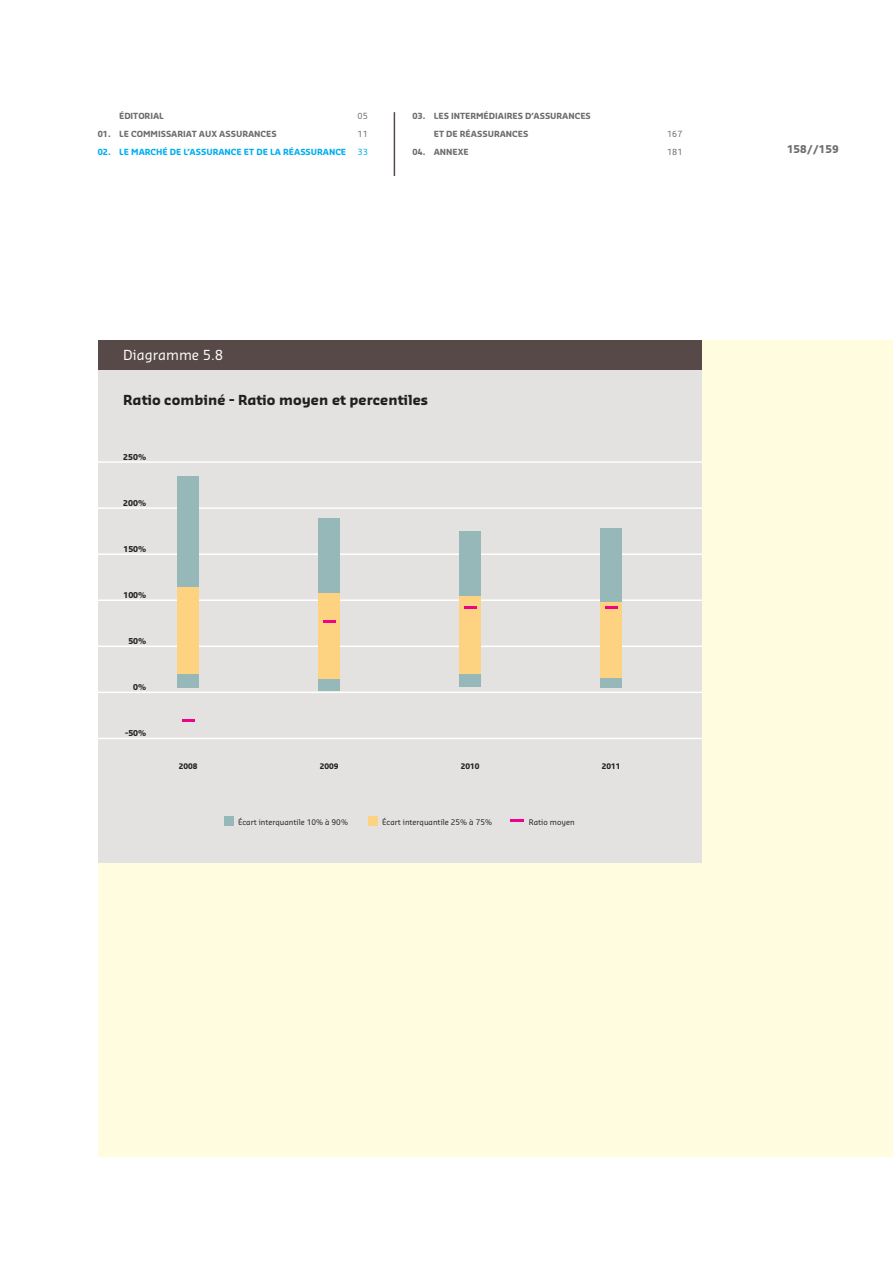
<style>
.page{position:relative;width:893px;height:1263px;background:#fff}
.page>*{position:absolute;margin:0;border:0;box-sizing:border-box;transform-origin:0 0}
.t1{font:700 13.5px "Sansa";color:#231f20}
.t2{font:13.5px "Sansa";color:#fff}
.t3{font:700 10.5px "Sansa";color:#6c6d70}
.t4{font:700 8.25px/18px "Sansa";color:#6c6d70}
.t5{font:700 8.25px "Sansa";color:#00aeef}
.t6{font:8.25px "Sansa";color:#6c6d70}
.t7{font:8.25px "Sansa";color:#00aeef}
.t8{font:700 7.95px "Sansa";color:#231f20}
.t9{font:7.5px "Sansa";color:#231f20}
.t10{font:700 7.5px "Sansa";color:#231f20}
</style>
<div class="page">
<div style="left:98px;top:340px;width:795px;height:817px;background:#fffce0"></div>
<hr style="left:394px;top:112px;width:1px;height:64px;background:#564947">
<div style="left:98px;top:340px;width:604px;height:522px;background:#e3e2e0"></div>
<hr style="left:98px;top:692px;width:604px;height:1px;background:#fff">
<hr style="left:98px;top:738px;width:604px;height:1px;background:#fff">
<hr style="left:98px;top:645px;width:604px;height:2px;background:#fff">
<hr style="left:98px;top:599px;width:604px;height:2px;background:#fff">
<hr style="left:98px;top:553px;width:604px;height:2px;background:#fff">
<hr style="left:98px;top:507px;width:604px;height:2px;background:#fff">
<hr style="left:98px;top:461px;width:604px;height:2px;background:#fff">
<div style="left:178px;top:476px;width:21px;height:211px;background:#96b8b9"></div>
<div style="left:178px;top:587px;width:21px;height:87px;background:#fdd381"></div>
<svg style="left:182px;top:719px;width:12px;height:2px"></svg>
<div style="left:319px;top:518px;width:21px;height:173px;background:#96b8b9"></div>
<div style="left:319px;top:593px;width:21px;height:86px;background:#fdd381"></div>
<svg style="left:323px;top:620px;width:12px;height:3px"></svg>
<div style="left:460px;top:531px;width:21px;height:155px;background:#96b8b9"></div>
<div style="left:460px;top:596px;width:21px;height:78px;background:#fdd381"></div>
<svg style="left:464px;top:606px;width:12px;height:3px"></svg>
<div style="left:601px;top:528px;width:21px;height:160px;background:#96b8b9"></div>
<div style="left:601px;top:603px;width:21px;height:75px;background:#fdd381"></div>
<svg style="left:605px;top:606px;width:13px;height:3px"></svg>
<div style="left:225px;top:816px;width:9px;height:9px;background:#96b8b9"></div>
<div style="left:368px;top:816px;width:9px;height:9px;background:#fdd381"></div>
<svg style="left:511px;top:819px;width:13px;height:3px"></svg>
<div style="left:98px;top:340px;width:604px;height:30px;background:#564947"></div>
<p class="t4" style="left:119px;top:107px;width:46px">ÉDITORIAL</p>
<p class="t6" style="left:357px;top:111px;width:12px">05</p>
<p class="t4" style="left:98px;top:125px;width:180px">01. LE COMMISSARIAT AUX ASSURANCES</p>
<p class="t6" style="left:357px;top:129px;width:12px">11</p>
<p class="t5" style="left:98px;top:147px;width:250px">02. LE MARCHÉ DE L’ASSURANCE ET DE LA RÉASSURANCE</p>
<p class="t7" style="left:357px;top:147px;width:12px">33</p>
<p class="t4" style="left:434px;top:107px;width:159px;text-indent:-21px">03. LES INTERMÉDIAIRES D’ASSURANCES<br>ET DE RÉASSURANCES</p>
<p class="t6" style="left:667px;top:129px;width:17px">167</p>
<p class="t4" style="left:412px;top:143px;width:58px">04. ANNEXE</p>
<p class="t6" style="left:667px;top:147px;width:17px">181</p>
<p class="t3" style="left:787px;top:142px;width:53px">158//159</p>
<p class="t2" style="left:123px;top:347px;width:101px">Diagramme 5.8</p>
<p class="t1" style="left:123px;top:392px;width:306px">Ratio combiné - Ratio moyen et percentiles</p>
<p class="t8" style="left:123px;top:452px;width:24px">250%</p>
<p class="t8" style="left:123px;top:498px;width:24px">200%</p>
<p class="t8" style="left:123px;top:544px;width:24px">150%</p>
<p class="t8" style="left:123px;top:590px;width:24px">100%</p>
<p class="t8" style="left:128px;top:636px;width:20px">50%</p>
<p class="t8" style="left:133px;top:682px;width:15px">0%</p>
<p class="t8" style="left:125px;top:728px;width:23px">-50%</p>
<p class="t10" style="left:179px;top:761px;width:20px">2008</p>
<p class="t10" style="left:320px;top:761px;width:20px">2009</p>
<p class="t10" style="left:461px;top:761px;width:20px">2010</p>
<p class="t10" style="left:602px;top:761px;width:20px">2011</p>
<p class="t9" style="left:238px;top:818px;width:111px">Écart interquantile 10% à 90%</p>
<p class="t9" style="left:382px;top:818px;width:111px">Écart interquantile 25% à 75%</p>
<p class="t9" style="left:529px;top:818px;width:47px">Ratio moyen</p>
</div>
